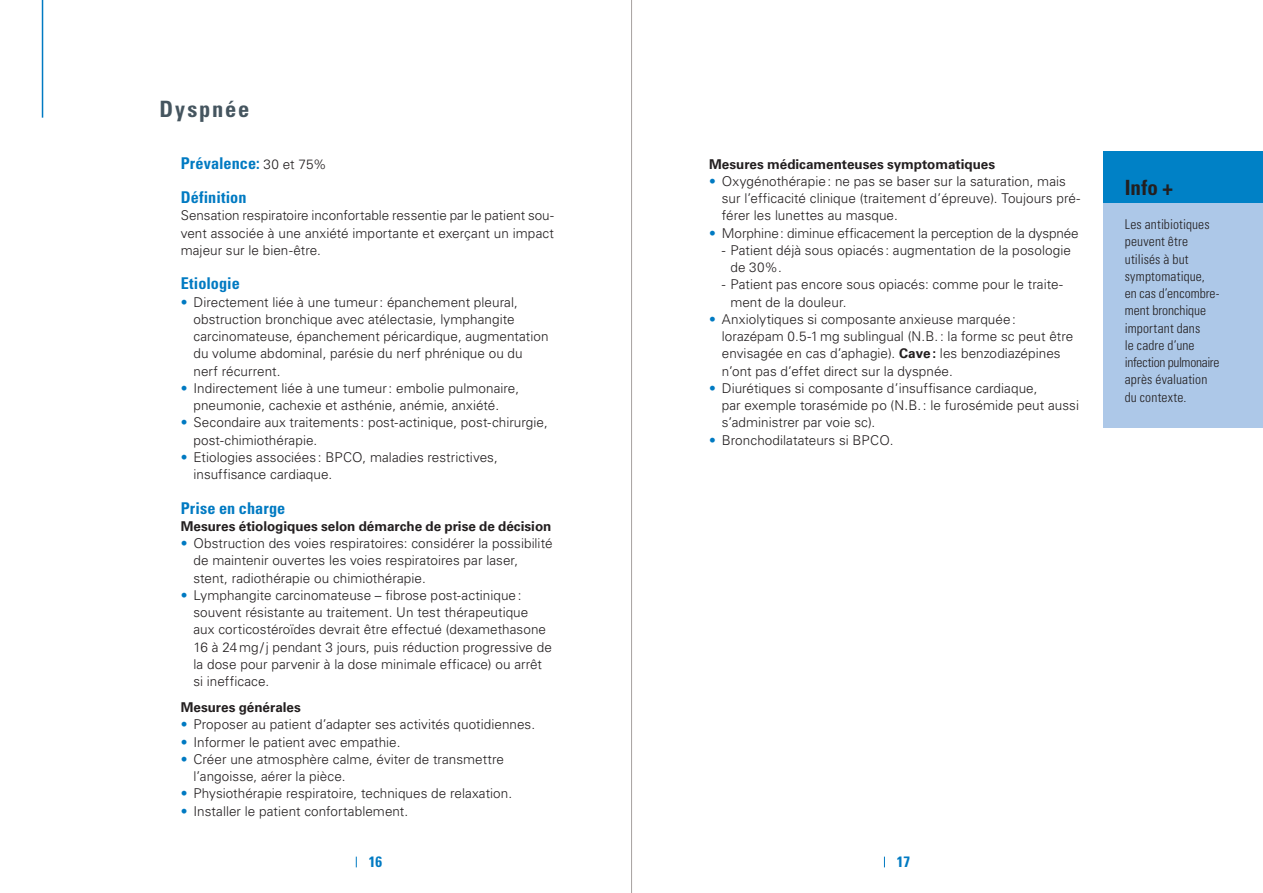
<style>
.page{position:relative;width:1263px;height:893px;background:#fff}
.page>*{position:absolute;margin:0;border:0;box-sizing:border-box;transform-origin:0 0}
.Titres{font:700 condensed 22.5px "Univers LT Std";letter-spacing:.08em;color:#45555f}
.t1{font:700 condensed 21px "Univers LT Std";color:#231f20}
.INTERTITRES{font:700 condensed 16.2px "Univers LT Std";letter-spacing:.005em;color:#007ac2}
.TEXTE_COURANT_LIFTIN{font:700 condensed 16.2px "Univers LT Std";letter-spacing:.005em;color:#007ac2}
.t2{font:700 condensed 15px "Univers LT Std";color:#007ac2}
.TEXTE_COURANT_LIFTIN-2{font:300 13.5px/17.2px "Univers LT Std";letter-spacing:.005em;color:#231f20}
.t3{font:300 condensed 13.5px/17.2px "Univers LT Std";letter-spacing:.01em;color:#231f20}
.TEXTE_COURANT_LIFTIN-3{font:700 13.5px "Univers LT Std";color:#231f20}
.s1{font-weight:300;font-stretch:normal;font-size:13.5px;color:#231f20}
.s2{color:#007ac2}
.s3{font-weight:700}
</style>
<div class="page">
<div style="left:1103px;top:195px;width:160px;height:232px;background:#adc8e8"></div>
<div style="left:1103px;top:151px;width:160px;height:52px;background:#0081c6"></div>
<hr style="left:631px;top:0;width:1px;height:893px;background:#a7a2a0">
<hr style="left:42px;top:0;width:1px;height:118px;background:#007ac2">
<p class="Titres" style="left:159px;top:95px;width:92px">Dyspnée</p>
<p class="TEXTE_COURANT_LIFTIN" style="left:181px;top:153px;width:147px">Prévalence: <span class="s1">30 et 75%</span></p>
<p class="INTERTITRES" style="left:181px;top:187px;width:67px">Définition</p>
<p class="TEXTE_COURANT_LIFTIN-2" style="left:181px;top:207px;width:375px;text-align:justify">Sensation respiratoire inconfortable ressentie par le patient sou&shy;vent associée à une anxiété importante et exerçant un impact majeur sur le bien-être.</p>
<p class="INTERTITRES" style="left:181px;top:274px;width:61px">Etiologie</p>
<p class="TEXTE_COURANT_LIFTIN-2" style="left:193px;top:293px;width:357px;text-indent:-13px"><span class="s2">•</span> Directement liée à une tumeur: épanchement pleural, obstruction bronchique avec atélectasie, lymphangite carcinomateuse, épanchement péricardique, augmentation du volume abdominal, parésie du nerf phrénique ou du nerf récurrent.</p>
<p class="TEXTE_COURANT_LIFTIN-2" style="left:181px;top:380px;width:340px;text-align:center"><span class="s2">•</span> Indirectement liée à une tumeur: embolie pulmonaire, pneumonie, cachexie et asthénie, anémie, anxiété.</p>
<p class="TEXTE_COURANT_LIFTIN-2" style="left:193px;top:414px;width:356px;text-indent:-13px"><span class="s2">•</span> Secondaire aux traitements : post-actinique, post-chirurgie, post-chimiothérapie.</p>
<p class="TEXTE_COURANT_LIFTIN-2" style="left:193px;top:449px;width:306px;text-indent:-13px"><span class="s2">•</span> Etiologies associées: BPCO, maladies restrictives, insuffisance cardiaque.</p>
<p class="INTERTITRES" style="left:181px;top:498px;width:106px">Prise en charge</p>
<p class="TEXTE_COURANT_LIFTIN-3" style="left:181px;top:518px;width:372px">Mesures étiologiques selon démarche de prise de décision</p>
<p class="TEXTE_COURANT_LIFTIN-2" style="left:193px;top:535px;width:361px;text-indent:-13px"><span class="s2">•</span> Obstruction des voies respiratoires: considérer la possibilité de maintenir ouvertes les voies respiratoires par laser, stent, radiothérapie ou chimiothérapie.</p>
<p class="TEXTE_COURANT_LIFTIN-2" style="left:193px;top:587px;width:360px;text-indent:-13px"><span class="s2">•</span> Lymphangite carcinomateuse – fibrose post-actinique: souvent résistante au traitement. Un test thérapeutique aux corticostéroïdes devrait être effectué (dexamethasone 16 à 24mg/j pendant 3 jours, puis réduction progressive de la dose pour parvenir à la dose minimale efficace) ou arrêt si inefficace.</p>
<p class="TEXTE_COURANT_LIFTIN-3" style="left:181px;top:699px;width:122px">Mesures générales</p>
<p class="TEXTE_COURANT_LIFTIN-2" style="left:181px;top:716px;width:356px"><span class="s2">•</span> Proposer au patient d’adapter ses activités quotidiennes.</p>
<p class="TEXTE_COURANT_LIFTIN-2" style="left:181px;top:733px;width:221px"><span class="s2">•</span> Informer le patient avec empathie.</p>
<p class="TEXTE_COURANT_LIFTIN-2" style="left:193px;top:750px;width:312px;text-indent:-13px"><span class="s2">•</span> Créer une atmosphère calme, éviter de transmettre l’angoisse, aérer la pièce.</p>
<p class="TEXTE_COURANT_LIFTIN-2" style="left:181px;top:785px;width:333px"><span class="s2">•</span> Physiothérapie respiratoire, techniques de relaxation.</p>
<p class="TEXTE_COURANT_LIFTIN-2" style="left:181px;top:802px;width:229px"><span class="s2">•</span> Installer le patient confortablement.</p>
<p class="TEXTE_COURANT_LIFTIN-3" style="left:709px;top:156px;width:288px">Mesures médicamenteuses symptomatiques</p>
<p class="TEXTE_COURANT_LIFTIN-2" style="left:722px;top:173px;width:360px;text-indent:-13px"><span class="s2">•</span> Oxygénothérapie: ne pas se baser sur la saturation, mais sur l’efficacité clinique (traitement d’épreuve). Toujours pré&shy;férer les lunettes au masque.</p>
<p class="TEXTE_COURANT_LIFTIN-2" style="left:709px;top:224px;width:371px"><span class="s2">•</span> Morphine: diminue efficacement la perception de la dyspnée</p>
<p class="TEXTE_COURANT_LIFTIN-2" style="left:730px;top:242px;width:342px;text-indent:-9px">- Patient déjà sous opiacés: augmentation de la posologie de 30%.</p>
<p class="TEXTE_COURANT_LIFTIN-2" style="left:730px;top:276px;width:334px;text-indent:-9px">- Patient pas encore sous opiacés: comme pour le traite&shy;ment de la douleur.</p>
<p class="TEXTE_COURANT_LIFTIN-2" style="left:722px;top:311px;width:353px;text-indent:-13px"><span class="s2">•</span> Anxiolytiques si composante anxieuse marquée: lorazépam 0.5-1mg sublingual (N.B.: la forme sc peut être envisagée en cas d’aphagie). <span class="s3">Cave:</span> les benzodiazépines n’ont pas d’effet direct sur la dyspnée.</p>
<p class="TEXTE_COURANT_LIFTIN-2" style="left:722px;top:380px;width:359px;text-indent:-13px"><span class="s2">•</span> Diurétiques si composante d’insuffisance cardiaque,<br>par exemple torasémide po (N.B.: le furosémide peut aussi s’administrer par voie sc).</p>
<p class="TEXTE_COURANT_LIFTIN-2" style="left:709px;top:431px;width:186px"><span class="s2">•</span> Bronchodilatateurs si BPCO.</p>
<p class="t2" style="left:369px;top:853px;width:15px">16</p>
<p class="t2" style="left:897px;top:853px;width:15px">17</p>
<p class="t1" style="left:1125px;top:174px;width:50px">Info +</p>
<p class="t3" style="left:1125px;top:216px;width:96px">Les antibiotiques peuvent être utilisés à but symptomatique, en cas d’encombre&shy;ment bronchique important dans<br>le cadre d’une infection pulmonaire après évaluation du contexte.</p>
</div>
